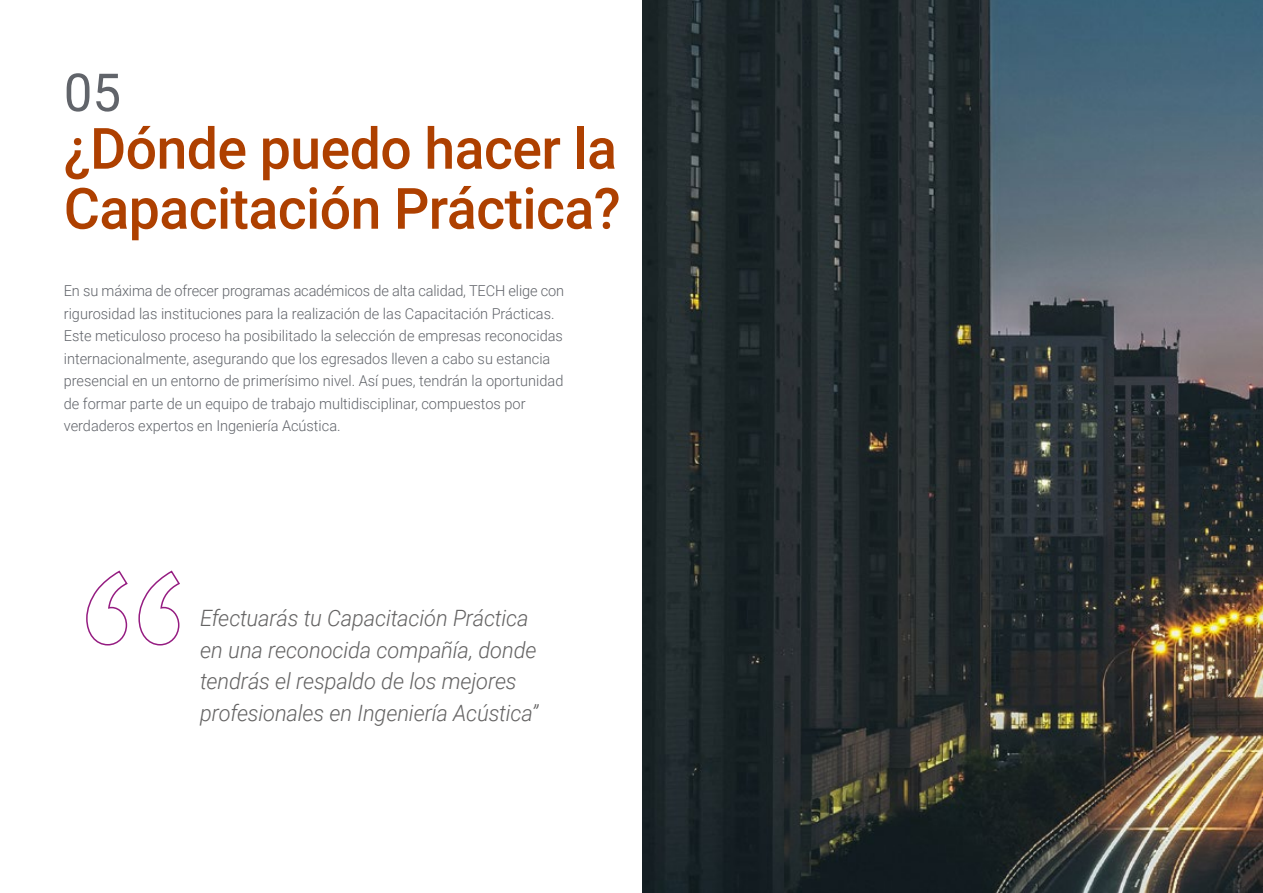
<style>
.page{position:relative;width:1263px;height:893px;background:#fff}
.page>*{position:absolute;margin:0;border:0;box-sizing:border-box;transform-origin:0 0}
.t1{font:500 57px/60px "Roboto";letter-spacing:-.01em;color:#ae4000}
.t2{font:52.5px "Roboto";color:#61646a}
.t3{font:italic 300 22.5px/31.5px "Roboto";letter-spacing:-.01em;color:#646363}
.t4{font:300 15px/22.5px "Roboto";color:#61646a}
</style>
<div class="page">
<img style="left:642px;top:0;width:621px;height:893px">
<svg style="left:86px;top:570px;width:94px;height:76px"></svg>
<h2 class="t2" style="left:64px;top:56px;width:59px">05</h2>
<h1 class="t1" style="left:64px;top:116px;width:558px">¿Dónde puedo hacer la<br>Capacitación Práctica?</h1>
<p class="t4" style="left:64px;top:279px;width:502px">En su máxima de ofrecer programas académicos de alta calidad, TECH elige con rigurosidad las instituciones para la realización de las Capacitación Prácticas.<br>Este meticuloso proceso ha posibilitado la selección de empresas reconocidas internacionalmente, asegurando que los egresados lleven a cabo su estancia presencial en un entorno de primerísimo nivel. Así pues, tendrán la oportunidad de formar parte de un equipo de trabajo multidisciplinar, compuestos por verdaderos expertos en Ingeniería Acústica.</p>
<h3 class="t3" style="left:200px;top:601px;width:339px">Efectuarás tu Capacitación Práctica en una reconocida compañía, donde tendrás el respaldo de los mejores profesionales en Ingeniería Acústica”</h3>
</div>
